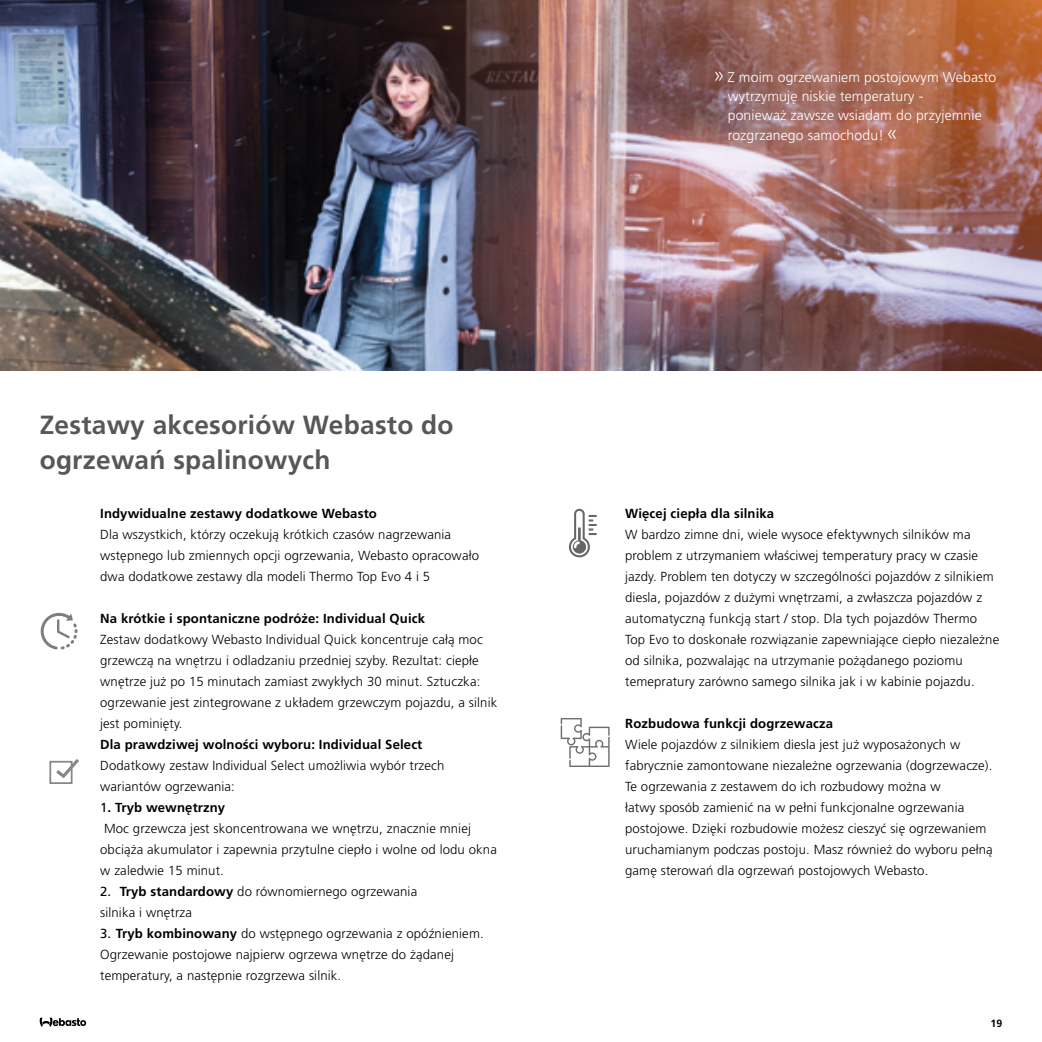
<style>
.page{position:relative;width:1042px;height:1042px;background:#fff}
.page>*{position:absolute;margin:0;border:0;box-sizing:border-box;transform-origin:0 0}
.t1{font:700 26.25px/35px "Frutiger LT Com";letter-spacing:.01em;color:#575756}
.t2{font:300 14px/19.2px "Frutiger LT Com";letter-spacing:.01em;color:#fff}
.t3{font:300 13.12px/21px "Frutiger LT Com";letter-spacing:.01em;color:#000}
.t4{font:700 13.12px "Frutiger LT Com";letter-spacing:.01em;color:#000}
.t5{font:700 10.5px "Frutiger LT Com";color:#000}
.s1{font-weight:400}
.s2{font-weight:700}
.s3{font-size:21.35px}
</style>
<div class="page">
<svg style="left:40px;top:1017px;width:46px;height:10px"></svg>
<img style="left:0;top:0;width:1042px;height:371px">
<svg style="left:561px;top:718px;width:48px;height:49px"></svg>
<svg style="left:569px;top:509px;width:28px;height:48px"></svg>
<svg style="left:41px;top:613px;width:37px;height:36px"></svg>
<div style="left:49px;top:761px;width:24px;height:23px;border:2px solid #878787"></div>
<svg style="left:53px;top:759px;width:26px;height:21px"></svg>
<h1 class="t1" style="left:40px;top:408px;width:415px">Zestawy akcesoriów Webasto do ogrzewań spalinowych</h1>
<p class="t4" style="left:100px;top:506px;width:278px">Indywidualne zestawy dodatkowe Webasto</p>
<p class="t3" style="left:100px;top:524px;width:380px">Dla wszystkich, którzy oczekują krótkich czasów nagrzewania wstępnego lub zmiennych opcji ogrzewania, Webasto opracowało dwa dodatkowe zestawy dla modeli Thermo Top Evo 4 i 5</p>
<p class="t4" style="left:100px;top:611px;width:326px">Na krótkie i spontaniczne podróże: Individual Quick</p>
<p class="t3" style="left:100px;top:629px;width:398px">Zestaw dodatkowy Webasto Individual Quick koncentruje całą moc grzewczą na wnętrzu i odladzaniu przedniej szyby. Rezultat: ciepłe wnętrze już po 15 minutach zamiast zwykłych 30 minut. Sztuczka: ogrzewanie jest zintegrowane z układem grzewczym pojazdu, a silnik jest pominięty.</p>
<p class="t4" style="left:100px;top:737px;width:324px">Dla prawdziwej wolności wyboru: Individual Select</p>
<p class="t3" style="left:100px;top:755px;width:346px">Dodatkowy zestaw Individual Select umożliwia wybór trzech wariantów ogrzewania:</p>
<p class="t3" style="left:100px;top:797px;width:398px"><span class="s1">1</span><span class="s2">. Tryb wewnętrzny<br></span>Moc grzewcza jest skoncentrowana we wnętrzu, znacznie mniej obciąża akumulator i zapewnia przytulne ciepło i wolne od lodu okna w zaledwie 15 minut.</p>
<p class="t3" style="left:100px;top:881px;width:318px"><span class="s1">2.</span> <span class="s2">Tryb standardowy</span> do równomiernego ogrzewania silnika i wnętrza</p>
<p class="t3" style="left:100px;top:923px;width:385px"><span class="s1">3.</span> <span class="s2">Tryb kombinowany</span> do wstępnego ogrzewania z opóźnieniem.<br>Ogrzewanie postojowe najpierw ogrzewa wnętrze do żądanej temperatury, a następnie rozgrzewa silnik.</p>
<p class="t2" style="left:728px;top:67px;width:270px;text-indent:-15px"><span class="s3">»</span> Z moim ogrzewaniem postojowym Webasto wytrzymuję niskie temperatury -<br>ponieważ zawsze wsiadam do przyjemnie rozgrzanego samochodu!<span class="s3">«</span></p>
<p class="t4" style="left:625px;top:506px;width:151px">Więcej ciepła dla silnika</p>
<p class="t3" style="left:625px;top:524px;width:375px">W bardzo zimne dni, wiele wysoce efektywnych silników ma problem z utrzymaniem właściwej temperatury pracy w czasie jazdy. Problem ten dotyczy w szczególności pojazdów z silnikiem diesla, pojazdów z dużymi wnętrzami, a zwłaszcza pojazdów z automatyczną funkcją start / stop. Dla tych pojazdów Thermo Top Evo to doskonałe rozwiązanie zapewniające ciepło niezależne od silnika, pozwalając na utrzymanie pożądanego poziomu temepratury zarówno samego silnika jak i w kabinie pojazdu.</p>
<p class="t4" style="left:625px;top:716px;width:209px">Rozbudowa funkcji dogrzewacza</p>
<p class="t3" style="left:625px;top:734px;width:369px">Wiele pojazdów z silnikiem diesla jest już wyposażonych w fabrycznie zamontowane niezależne ogrzewania (dogrzewacze).<br>Te ogrzewania z zestawem do ich rozbudowy można w<br>łatwy sposób zamienić na w pełni funkcjonalne ogrzewania postojowe. Dzięki rozbudowie możesz cieszyć się ogrzewaniem uruchamianym podczas postoju. Masz również do wyboru pełną gamę sterowań dla ogrzewań postojowych Webasto.</p>
<p class="t5" style="left:990px;top:1017px;width:13px">19</p>
</div>
